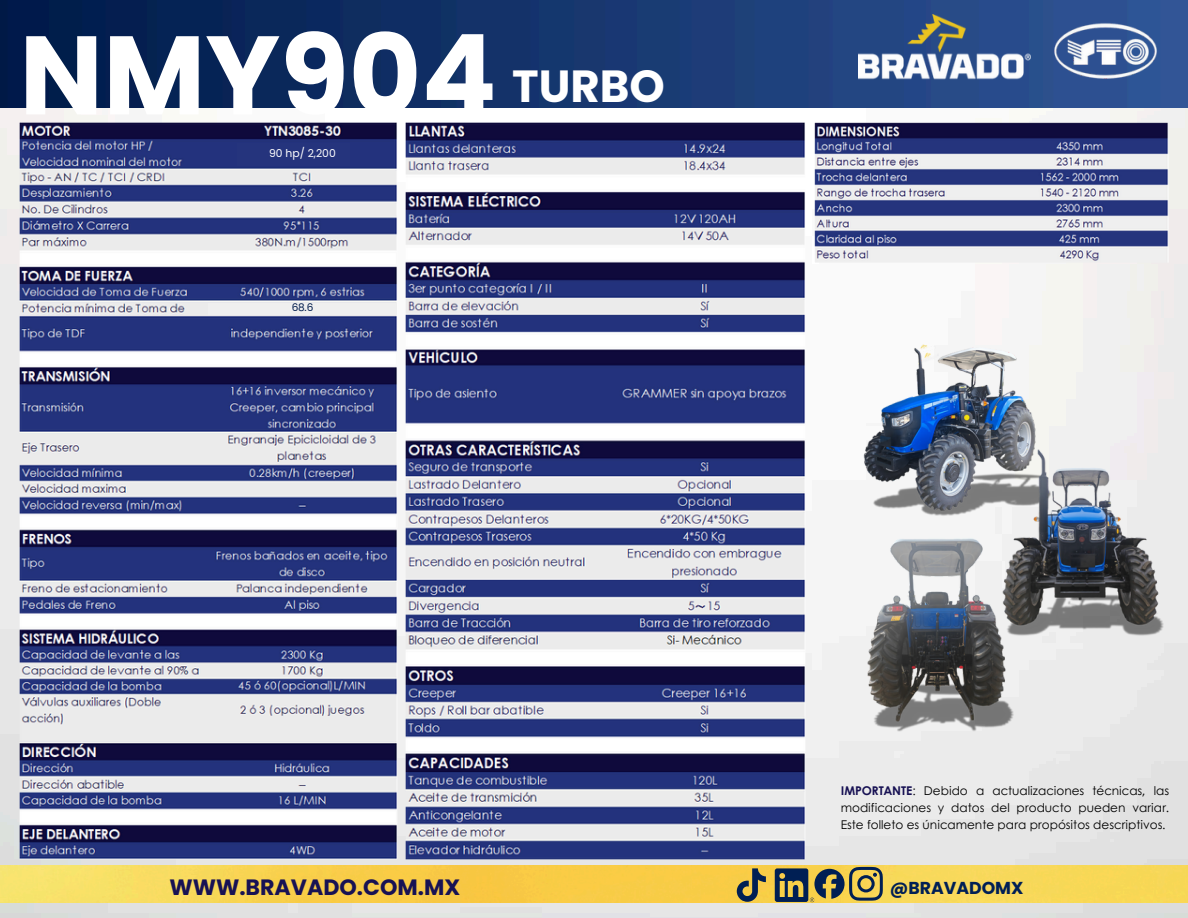
<style>
.page{position:relative;width:1188px;height:918px;background:#fff}
.page>*{position:absolute;margin:0;border:0;box-sizing:border-box;transform-origin:0 0}
.t1{font:700 111.45px "Poppins";color:#fff}
.t2{font:700 45px "Poppins";color:#fff}
.t3{font:700 22.2px "Poppins";color:#181254}
.t4{font:700 17.25px "Poppins";color:#001f55}
.t5{font:12px/16.8px "Century Gothic";color:#000;text-align:justify}
.t6{font:10.8px "Poppins";color:#fff}
.t7{font:10.5px "Poppins";color:#001b4a}
.s1{font-weight:700;color:#181254}
</style>
<div class="page">
<img style="left:0;top:108px;width:1188px;height:810px">
<img style="left:0;top:0;width:1188px;height:108px">
<img style="left:859px;top:15px;width:172px;height:68px">
<img style="left:1042px;top:17px;width:127px;height:69px">
<img style="left:0;top:865px;width:1188px;height:37px">
<svg style="left:814px;top:869px;width:31px;height:30px"></svg>
<svg style="left:775px;top:868px;width:33px;height:34px"></svg>
<svg style="left:810px;top:898px;width:4px;height:4px"></svg>
<svg style="left:849px;top:867px;width:34px;height:34px"></svg>
<svg style="left:737px;top:868px;width:29px;height:34px"></svg>
<img style="left:841px;top:319px;width:241px;height:213px">
<img style="left:999px;top:407px;width:165px;height:249px">
<img style="left:861px;top:509px;width:181px;height:242px">
<img style="left:19px;top:123px;width:378px;height:737px">
<img style="left:406px;top:123px;width:399px;height:737px">
<img style="left:814px;top:123px;width:355px;height:139px">
<div style="left:208px;top:303px;width:189px;height:12px;background:#efefef"></div>
<div style="left:237px;top:143px;width:113px;height:22px;background:#25347d"></div>
<p class="t1" style="left:19px;top:-3px;width:479px">NMY904</p>
<p class="t6" style="left:269px;top:145px;width:68px">90 hp/ 2,200</p>
<h4 class="t2" style="left:512px;top:54px;width:154px">TURBO</h4>
<p class="t7" style="left:291px;top:300px;width:24px">68.6</p>
<p class="t5" style="left:841px;top:782px;width:330px"><span class="s1">IMPORTANTE</span>: Debido a actualizaciones técnicas, las modificaciones y datos del producto pueden variar.<br>Este folleto es únicamente para propósitos descriptivos.</p>
<h5 class="t3" style="left:169px;top:872px;width:292px">WWW.BRAVADO.COM.MX</h5>
<p class="t4" style="left:890px;top:875px;width:135px">@BRAVADOMX</p>
</div>
